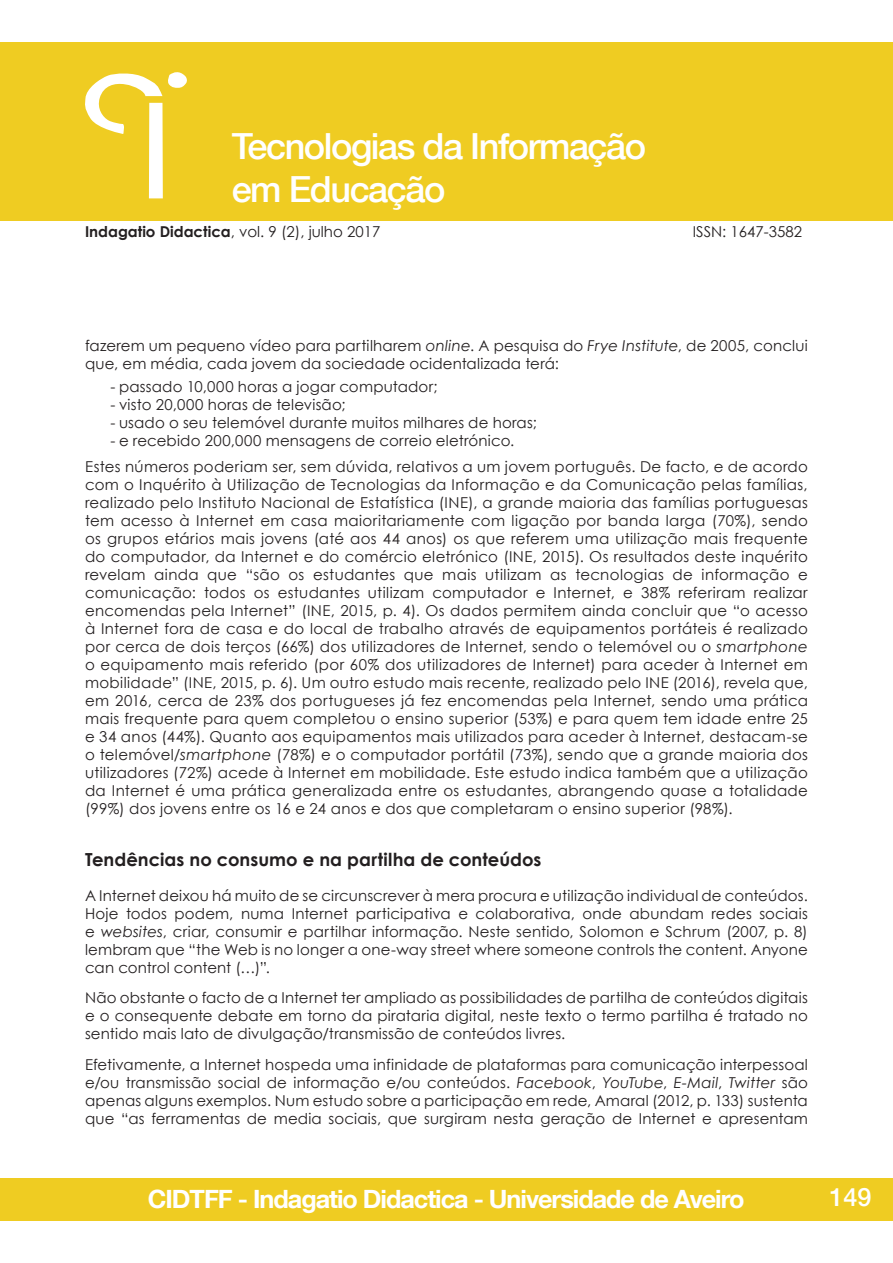
<style>
.page{position:relative;width:893px;height:1263px;background:#fff}
.page>*{position:absolute;margin:0;border:0;box-sizing:border-box;transform-origin:0 0}
.t1{font:500 36px/43.2px "Helvetica Neue LT Com";letter-spacing:-.04em;color:#fff}
.t2{font:700 25.2px "Helvetica Neue LT Com";letter-spacing:-.04em;color:#fff}
.t3{font:500 25.2px "Helvetica Neue LT Com";color:#fff}
.Titulos{font:700 18px "Century Gothic";letter-spacing:.005em;color:#231f20}
.paragrafos{font:15px/18px "Century Gothic";letter-spacing:.01em;color:#231f20;text-align:justify}
.paragrafo_Bullets{font:15px "Century Gothic";letter-spacing:.01em;color:#231f20}
.s1{font-weight:700}
.s2{font-style:italic}
</style>
<div class="page">
<div style="left:0;top:43px;width:893px;height:178px;background:#efcc22"></div>
<div style="left:0;top:1178px;width:893px;height:42px;background:#efcc22"></div>
<div style="left:149px;top:103px;width:14px;height:95px;background:#fff"></div>
<svg style="left:85px;top:72px;width:102px;height:62px"></svg>
<h1 class="t1" style="left:232px;top:124px;width:416px">Tecnologias da Informação em Educação</h1>
<p class="paragrafos" style="left:85px;top:222px;width:297px"><span class="s1">Indagatio Didactica</span>, vol. 9 (2), julho 2017</p>
<p class="paragrafos" style="left:693px;top:222px;width:111px">ISSN: 1647-3582</p>
<p class="paragrafos" style="left:85px;top:337px;width:724px">fazerem um pequeno vídeo para partilharem <span class="s2">online</span>. A pesquisa do <span class="s2">Frye Institute</span>, de 2005, conclui que, em média, cada jovem da sociedade ocidentalizada terá:</p>
<p class="paragrafo_Bullets" style="left:111px;top:376px;width:329px">- passado 10,000 horas a jogar computador;</p>
<p class="paragrafo_Bullets" style="left:111px;top:394px;width:237px">- visto 20,000 horas de televisão;</p>
<p class="paragrafo_Bullets" style="left:111px;top:412px;width:428px">- usado o seu telemóvel durante muitos milhares de horas;</p>
<p class="paragrafo_Bullets" style="left:111px;top:430px;width:405px">- e recebido 200,000 mensagens de correio eletrónico.</p>
<p class="paragrafos" style="left:85px;top:458px;width:724px">Estes números poderiam ser, sem dúvida, relativos a um jovem português. De facto, e de acordo com o Inquérito à Utilização de Tecnologias da Informação e da Comunicação pelas famílias, realizado pelo Instituto Nacional de Estatística (INE), a grande maioria das famílias portuguesas tem acesso à Internet em casa maioritariamente com ligação por banda larga (70%), sendo os grupos etários mais jovens (até aos 44 anos) os que referem uma utilização mais frequente do computador, da Internet e do comércio eletrónico (INE, 2015). Os resultados deste inquérito revelam ainda que “são os estudantes que mais utilizam as tecnologias de informação e comunicação: todos os estudantes utilizam computador e Internet, e 38% referiram realizar encomendas pela Internet” (INE, 2015, p. 4). Os dados permitem ainda concluir que “o acesso à Internet fora de casa e do local de trabalho através de equipamentos portáteis é realizado por cerca de dois terços (66%) dos utilizadores de Internet, sendo o telemóvel ou o <span class="s2">smartphone </span>o equipamento mais referido (por 60% dos utilizadores de Internet) para aceder à Internet em mobilidade” (INE, 2015, p. 6). Um outro estudo mais recente, realizado pelo INE (2016), revela que, em 2016, cerca de 23% dos portugueses já fez encomendas pela Internet, sendo uma prática mais frequente para quem completou o ensino superior (53%) e para quem tem idade entre 25 e 34 anos (44%). Quanto aos equipamentos mais utilizados para aceder à Internet, destacam-se o telemóvel/<span class="s2">smartphone</span> (78%) e o computador portátil (73%), sendo que a grande maioria dos utilizadores (72%) acede à Internet em mobilidade. Este estudo indica também que a utilização da Internet é uma prática generalizada entre os estudantes, abrangendo quase a totalidade (99%) dos jovens entre os 16 e 24 anos e dos que completaram o ensino superior (98%).</p>
<p class="Titulos" style="left:85px;top:845px;width:458px">Tendências no consumo e na partilha de conteúdos</p>
<p class="paragrafos" style="left:85px;top:886px;width:724px">A Internet deixou há muito de se circunscrever à mera procura e utilização individual de conteúdos.<br>Hoje todos podem, numa Internet participativa e colaborativa, onde abundam redes sociais e <span class="s2">websites</span>, criar, consumir e partilhar informação. Neste sentido, Solomon e Schrum (2007, p. 8) lembram que “the Web is no longer a one-way street where someone controls the content. Anyone can control content (…)”.</p>
<p class="paragrafos" style="left:85px;top:989px;width:724px">Não obstante o facto de a Internet ter ampliado as possibilidades de partilha de conteúdos digitais e o consequente debate em torno da pirataria digital, neste texto o termo partilha é tratado no sentido mais lato de divulgação/transmissão de conteúdos livres.</p>
<p class="paragrafos" style="left:85px;top:1055px;width:724px">Efetivamente, a Internet hospeda uma infinidade de plataformas para comunicação interpessoal e/ou transmissão social de informação e/ou conteúdos. <span class="s2">Facebook</span>, <span class="s2">YouTube</span>, <span class="s2">E-Mail</span>, <span class="s2">Twitter</span> são apenas alguns exemplos. Num estudo sobre a participação em rede, Amaral (2012, p. 133) sustenta que “as ferramentas de media sociais, que surgiram nesta geração de Internet e apresentam</p>
<h2 class="t2" style="left:148px;top:1183px;width:598px">CIDTFF - Indagatio Didactica - Universidade de Aveiro</h2>
<h2 class="t3" style="left:829px;top:1181px;width:44px">149</h2>
</div>
